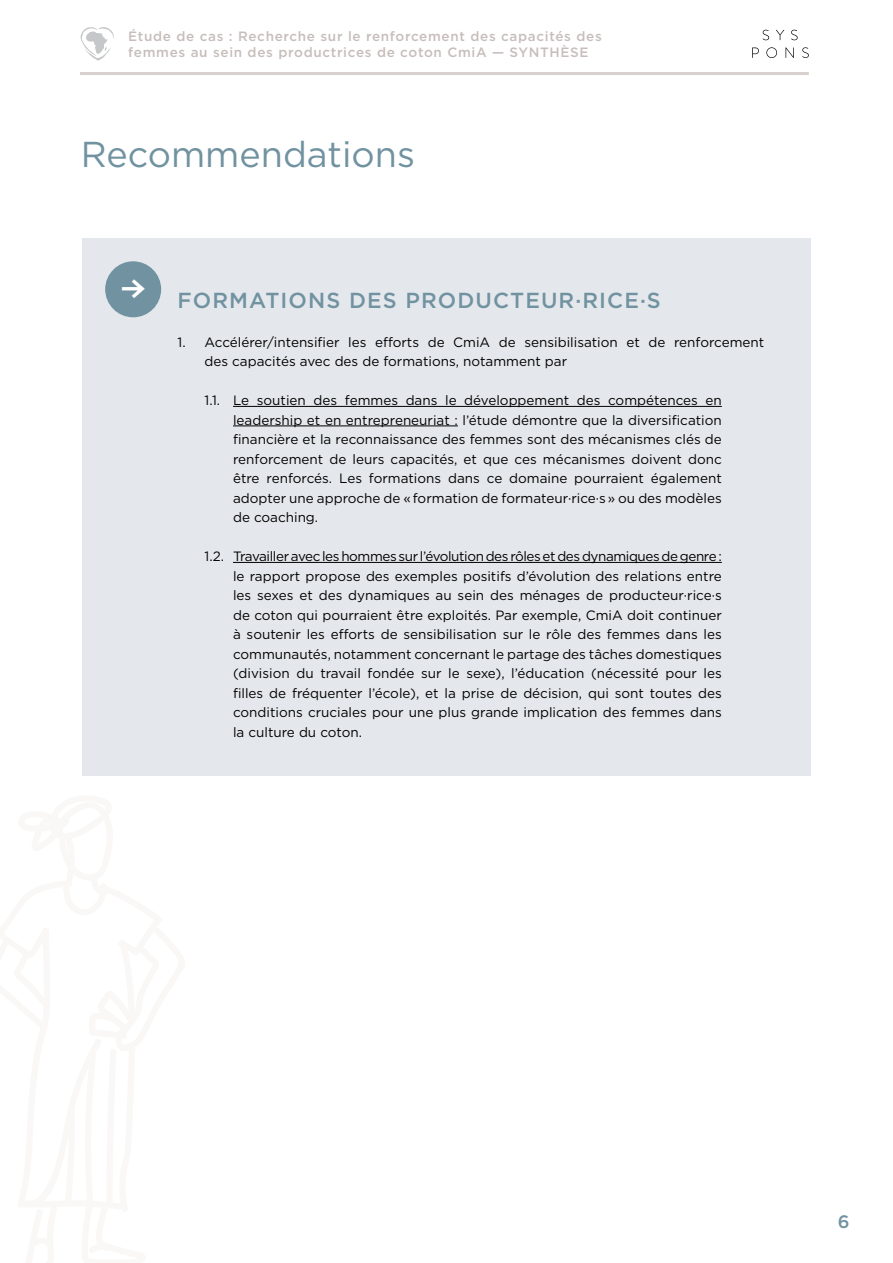
<style>
.page{position:relative;width:893px;height:1263px;background:#fff}
.page>*{position:absolute;margin:0;border:0;box-sizing:border-box;transform-origin:0 0}
.Heading_1{font:36px "Gotham";color:#7192a0}
.Heading_2{font:500 21.75px "Gotham";letter-spacing:.05em;color:#7192a0}
.t1{font:500 18px "Gotham";color:#7192a0}
.S_Standard{font:13.5px/19.5px "Gotham";color:#000;text-align:justify}
.t2{font:500 13.5px/16.5px "Gotham";letter-spacing:.05em;color:#c7bebc}
</style>
<div class="page">
<svg style="left:752px;top:47px;width:57px;height:11px"></svg>
<svg style="left:763px;top:30px;width:35px;height:10px"></svg>
<hr style="left:80px;top:72px;width:729px;height:3px;background:#d7d0cf">
<svg style="left:81px;top:27px;width:33px;height:34px"></svg>
<div style="left:82px;top:238px;width:728px;height:537px;background:#e4e8ec"></div>
<div style="left:105px;top:261px;width:56px;height:56px;background:#7192a0;border-radius:50%"></div>
<hr style="left:233px;top:406px;width:489px;height:1px;background:#000">
<hr style="left:233px;top:426px;width:225px;height:1px;background:#000">
<hr style="left:233px;top:562px;width:489px;height:1px;background:#000">
<p class="t2" style="left:128px;top:28px;width:475px">Étude de cas : Recherche sur le renforcement des capacités des femmes au sein des productrices de coton CmiA — SYNTHÈSE</p>
<p class="Heading_1" style="left:81px;top:131px;width:336px">Recommendations</p>
<p class="Heading_2" style="left:178px;top:286px;width:485px">FORMATIONS DES PRODUCTEUR·RICE·S</p>
<p class="S_Standard" style="left:205px;top:332px;width:561px;text-indent:-27px">1. Accélérer/intensifier les efforts de CmiA de sensibilisation et de renforcement des capacités avec des de formations, notamment par</p>
<p class="S_Standard" style="left:233px;top:390px;width:490px;text-indent:-28px">1.1. Le soutien des femmes dans le développement des compétences en leadership et en entrepreneuriat : l’étude démontre que la diversification financière et la reconnaissance des femmes sont des mécanismes clés de renforcement de leurs capacités, et que ces mécanismes doivent donc être renforcés. Les formations dans ce domaine pourraient également adopter une approche de « formation de formateur·rice·s » ou des modèles de coaching.</p>
<p class="S_Standard" style="left:233px;top:546px;width:490px;text-indent:-28px">1.2. Travailler avec les hommes sur l’évolution des rôles et des dynamiques de genre : le rapport propose des exemples positifs d’évolution des relations entre les sexes et des dynamiques au sein des ménages de producteur·rice·s de coton qui pourraient être exploités. Par exemple, CmiA doit continuer à soutenir les efforts de sensibilisation sur le rôle des femmes dans les communautés, notamment concernant le partage des tâches domestiques (division du travail fondée sur le sexe), l’éducation (nécessité pour les filles de fréquenter l’école), et la prise de décision, qui sont toutes des conditions cruciales pour une plus grande implication des femmes dans la culture du coton.</p>
<h3 class="t1" style="left:838px;top:1210px;width:13px">6</h3>
</div>
